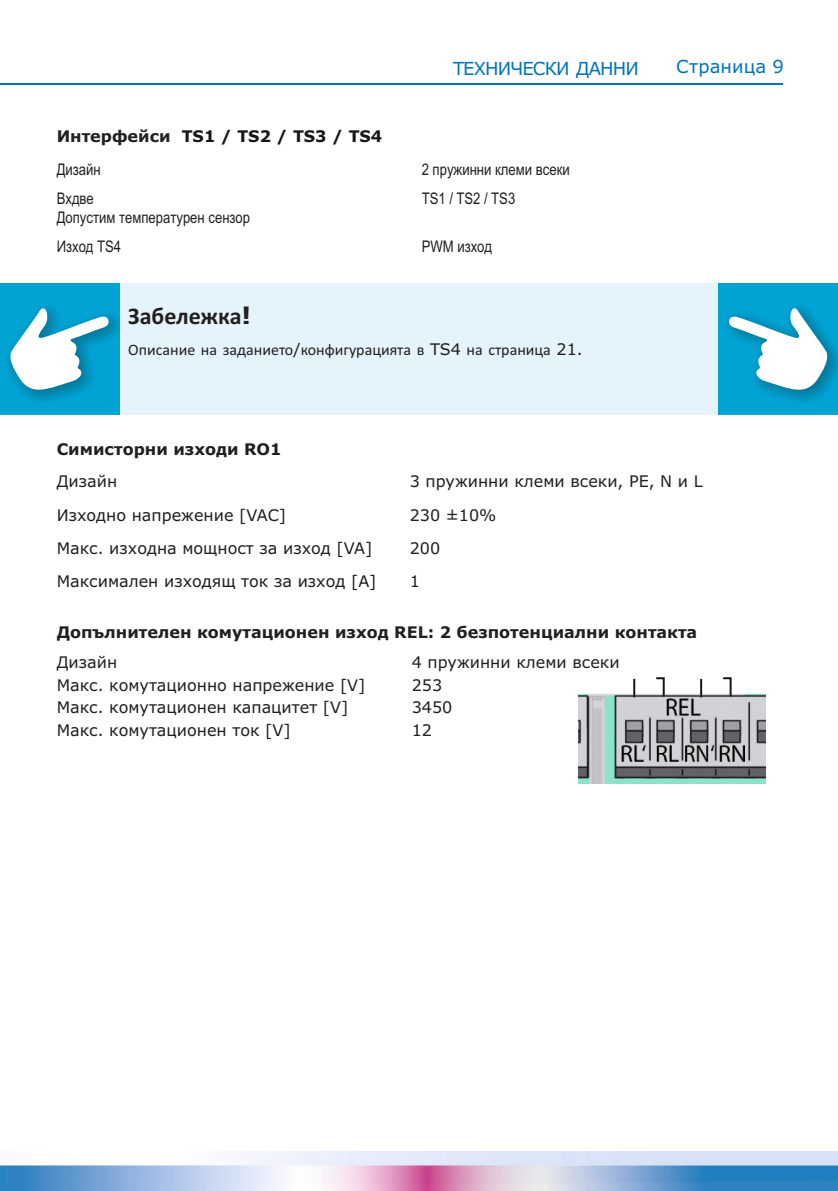
<style>
.page{position:relative;width:838px;height:1191px;background:#fff}
.page>*{position:absolute;margin:0;border:0;box-sizing:border-box;transform-origin:0 0}
.t1{font:700 24px "Calibri";color:#231f20}
.t2{font:18px "Verdana";letter-spacing:-.05em;color:#0074b8}
.t3{font:18px "Verdana";letter-spacing:.005em;color:#0074b8}
.t4{font:16px "Verdana";color:#231f20}
.t5{font:16px/29.2px "Arial Narrow";color:#231f20}
.t6{font:700 16px "Verdana";color:#231f20}
.t7{font:16px "Calibri";color:#231f20}
.t8{font:700 16px "Verdana";color:#151616}
.s1{color:#231f20}
.s2{font-family:"Verdana"}
</style>
<div class="page">
<hr style="left:0;top:83px;width:782px;height:1px;background:#0074b8">
<img style="left:0;top:1151px;width:838px;height:39px">
<img style="left:578px;top:691px;width:187px;height:91px">
<svg style="left:722px;top:677px;width:11px;height:20px"></svg>
<svg style="left:700px;top:678px;width:2px;height:19px"></svg>
<svg style="left:655px;top:677px;width:11px;height:20px"></svg>
<svg style="left:633px;top:678px;width:2px;height:19px"></svg>
<div style="left:116px;top:283px;width:606px;height:131px;background:#e4f3fc"></div>
<div style="left:719px;top:283px;width:119px;height:131px;background:#00a3d4"></div>
<div style="left:723px;top:302px;width:115px;height:102px;background:#151616;opacity:.33"></div>
<svg style="left:726px;top:302px;width:104px;height:95px"></svg>
<div style="left:0;top:283px;width:119px;height:131px;background:#00a3d4"></div>
<div style="left:4px;top:302px;width:119px;height:102px;background:#151616;opacity:.33"></div>
<svg style="left:8px;top:302px;width:104px;height:95px"></svg>
<p class="t8" style="left:57px;top:130px;width:327px"><span class="s1">Интерфейси</span> TS1 / TS2 / TS3 / TS4</p>
<p class="t2" style="left:453px;top:61px;width:187px">ТЕХНИЧЕСКИ ДАННИ</p>
<p class="t5" style="left:57px;top:156px;width:46px">Дизайн</p>
<p class="t5" style="left:422px;top:156px;width:150px">2 пружинни клеми всеки</p>
<p class="t5" style="left:57px;top:186px;width:39px">Вхдве</p>
<p class="t5" style="left:422px;top:186px;width:95px">TS1 / TS2 / TS3</p>
<p class="t5" style="left:57px;top:204px;width:195px">Допустим температурен сензор<br>Изход TS4</p>
<p class="t5" style="left:422px;top:233px;width:72px">PWM изход</p>
<h1 class="t1" style="left:128px;top:305px;width:124px">Забележка<span class="s2">!</span></h1>
<p class="t7" style="left:128px;top:343px;width:456px">Описание на заданието<span class="s2">/</span>конфигурацията в <span class="s2">TS4</span> на страница <span class="s2">21.</span></p>
<p class="t3" style="left:676px;top:59px;width:109px">Страница 9</p>
<p class="t6" style="left:57px;top:443px;width:226px">Симисторни изходи RO1</p>
<p class="t4" style="left:57px;top:474px;width:62px">Дизайн</p>
<p class="t4" style="left:410px;top:474px;width:295px">3 пружинни клеми всеки, PE, N и L</p>
<p class="t4" style="left:57px;top:508px;width:231px">Изходно напрежение [VAC]</p>
<p class="t4" style="left:410px;top:508px;width:88px">230 ±10%</p>
<p class="t4" style="left:57px;top:541px;width:317px">Макс. изходна мощност за изход [VA]</p>
<p class="t4" style="left:410px;top:541px;width:32px">200</p>
<p class="t4" style="left:57px;top:575px;width:321px">Максимален изходящ ток за изход [A]</p>
<p class="t4" style="left:410px;top:575px;width:12px">1</p>
<p class="t6" style="left:57px;top:625px;width:642px">Допълнителен комутационен изход REL: 2 безпотенциални контакта</p>
<p class="t4" style="left:57px;top:655px;width:62px">Дизайн</p>
<p class="t4" style="left:412px;top:655px;width:209px">4 пружинни клеми всеки</p>
<p class="t4" style="left:57px;top:678px;width:310px">Макс. комутационно напрежение [V]</p>
<p class="t4" style="left:412px;top:678px;width:32px">253</p>
<p class="t4" style="left:57px;top:701px;width:293px">Макс. комутационен капацитет [V]</p>
<p class="t4" style="left:412px;top:701px;width:42px">3450</p>
<p class="t4" style="left:57px;top:724px;width:235px">Макс. комутационен ток [V]</p>
<p class="t4" style="left:412px;top:724px;width:22px">12</p>
</div>
